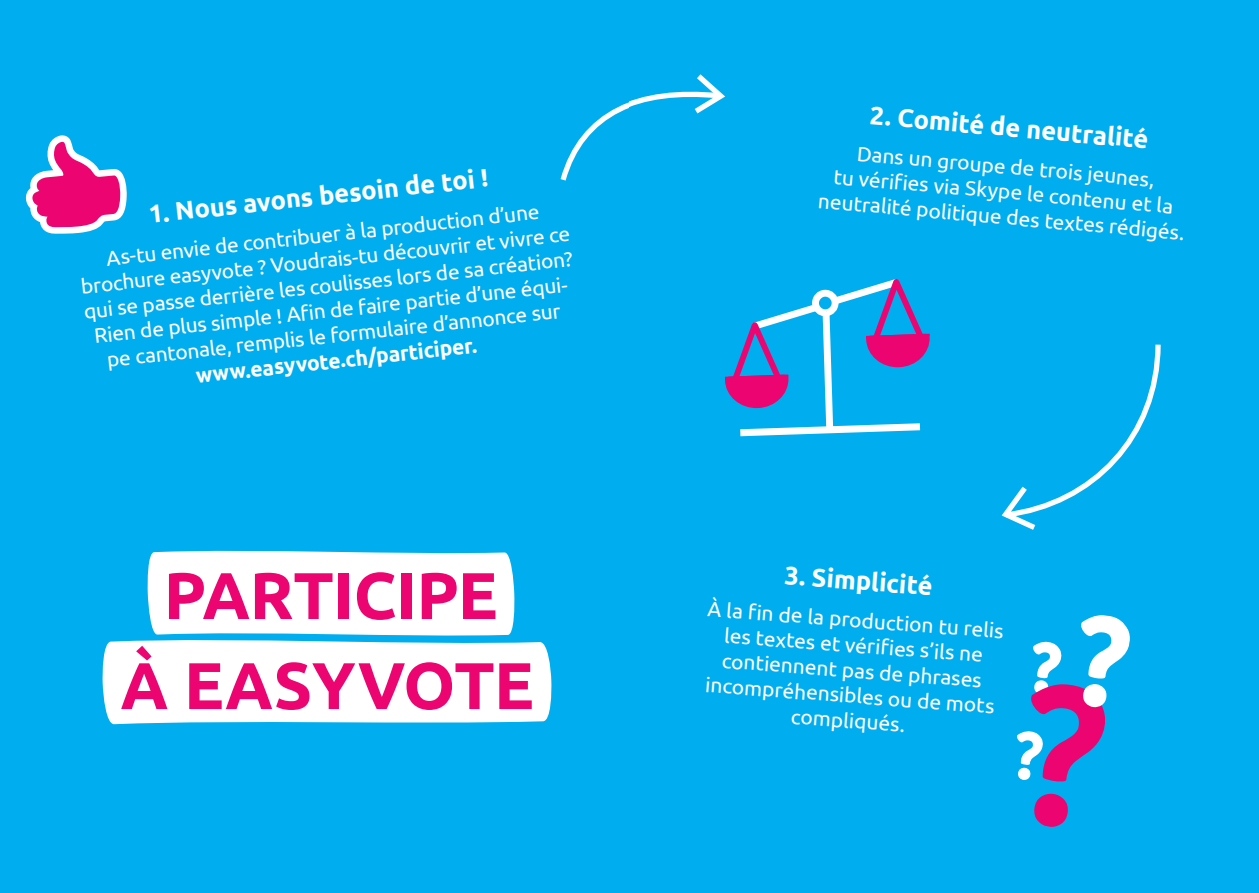
<style>
.page{position:relative;width:1259px;height:893px;background:#fff}
.page>*{position:absolute;margin:0;border:0;box-sizing:border-box;transform-origin:0 0}
.t1{font:700 66px "Ubuntu";letter-spacing:-.005em;color:#ec0570}
.t2{font:700 25.5px "Ubuntu";color:#fff}
.t3{font:21px/25.2px "Ubuntu";color:#fff;text-align:center}
.t4{font:700 21px "Ubuntu";color:#fff}
</style>
<div class="page">
<div style="left:0;top:0;width:644px;height:893px;background:#00aeef"></div>
<svg style="left:102px;top:550px;width:450px;height:175px"></svg>
<svg style="left:26px;top:135px;width:101px;height:99px"></svg>
<div style="left:629px;top:0;width:630px;height:893px;background:#00aeef"></div>
<svg style="left:1001px;top:344px;width:160px;height:186px"></svg>
<svg style="left:560px;top:74px;width:165px;height:107px"></svg>
<svg style="left:1017px;top:615px;width:113px;height:212px"></svg>
<svg style="left:725px;top:279px;width:205px;height:158px"></svg>
<p class="t2" style="left:147px;top:198px;width:343px;rotate:-6deg">1. Nous avons besoin de toi !</p>
<p class="t3" style="left:77px;top:247px;width:493px;rotate:-6deg">As-tu envie de contribuer à la production d’une brochure easyvote ? Voudrais-tu découvrir et vivre ce qui se passe derrière les coulisses lors de sa création?<br>Rien de plus simple ! Afin de faire partie d’une équi&shy;pe cantonale, remplis le formulaire d’annonce sur</p>
<p class="t4" style="left:195px;top:362px;width:284px;rotate:-6deg">www.easyvote.ch/participer.</p>
<h1 class="t1" style="left:161px;top:555px;width:335px">PARTICIPE</h1>
<h1 class="t1" style="left:120px;top:646px;width:415px">À EASYVOTE</h1>
<p class="t2" style="left:871px;top:99px;width:281px;rotate:5deg">2. Comité de neutralité</p>
<p class="t3" style="left:823px;top:137px;width:369px;rotate:5deg">Dans un groupe de trois jeunes,<br>tu vérifies via Skype le contenu et la neutralité politique des textes rédigés.</p>
<p class="t2" style="left:786px;top:560px;width:150px;rotate:4deg">3. Simplicité</p>
<p class="t3" style="left:708px;top:596px;width:298px;rotate:4deg">À la fin de la production tu relis les textes et vérifies s’ils ne contiennent pas de phrases incompréhensibles ou de mots compliqués.</p>
</div>
